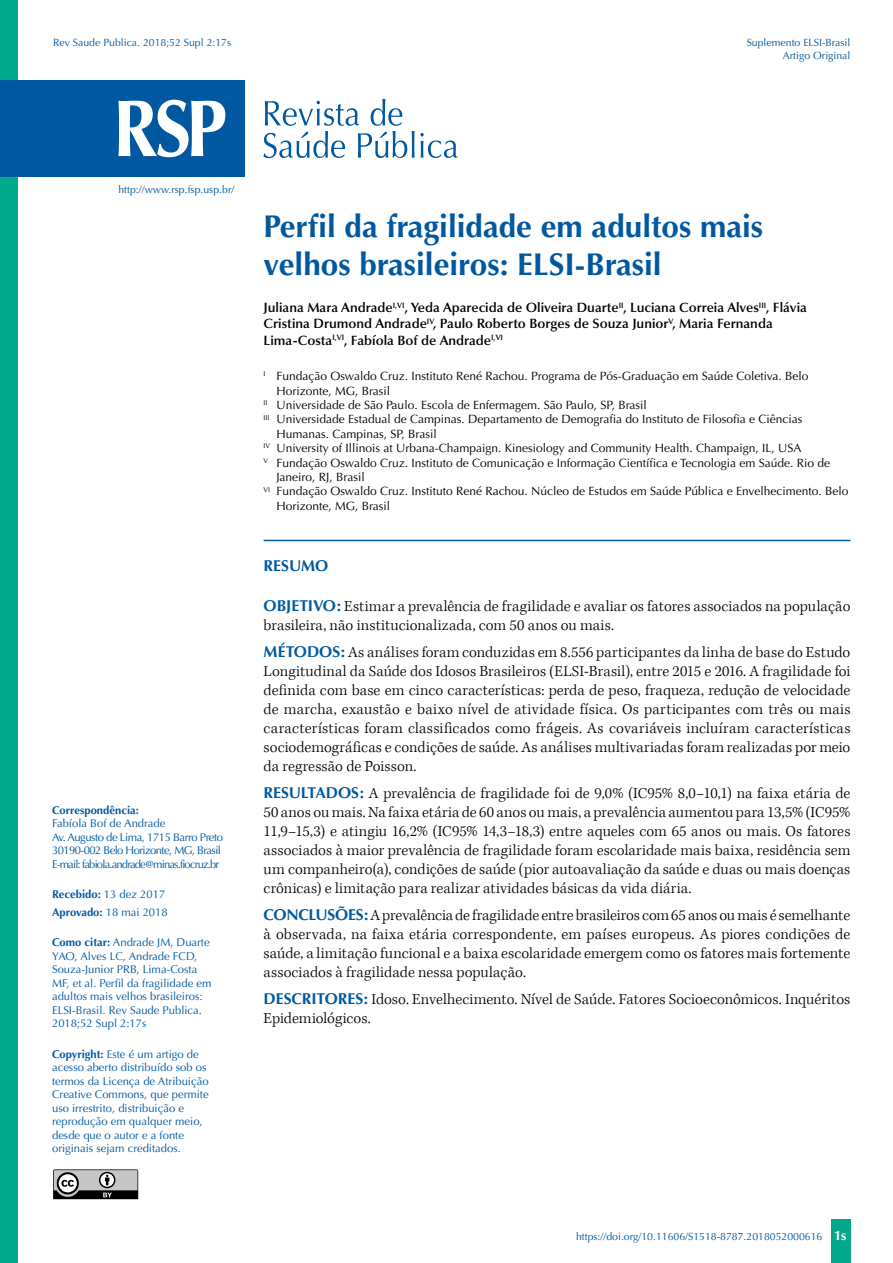
<style>
.page{position:relative;width:893px;height:1263px;background:#fff}
.page>*{position:absolute;margin:0;border:0;box-sizing:border-box;transform-origin:0 0}
.t1{font:700 31.5px/37.8px "Optima";color:#0059a0}
.t2{font:300 15.75px/18.9px "Kepler Std";letter-spacing:.005em;color:#000;text-align:justify}
.t3{font:700 15.75px "Optima";color:#0059a0}
.t4{font:600 13.5px/16.2px "Optima";color:#000}
.t5{font:700 13.5px "Optima";color:#fff}
.t6{font:12px "Optima";color:#000}
.t7{font:11.25px/13.5px "Optima";color:#0059a0}
.t8{font:11.25px/13.5px "Optima";letter-spacing:-.05em;color:#0059a0}
.t9{font:700 11.25px/17.7px "Optima";color:#0059a0}
.t10{font:10.5px/12.6px "Optima";color:#0059a0;text-align:right}
.s1{font-weight:400}
.s2{font-weight:700}
.s3{font-family:"Optima";font-weight:700;color:#0059a0}
</style>
<div class="page">
<div style="left:831px;top:1220px;width:20px;height:43px;background:#00a788"></div>
<hr style="left:264px;top:540px;width:586px;height:1px;background:#0059a0">
<svg style="left:53px;top:1169px;width:85px;height:30px;background:#838383"></svg>
<div style="left:0;top:0;width:18px;height:1263px;background:#00a788"></div>
<svg style="left:263px;top:99px;width:195px;height:59px"></svg>
<div style="left:0;top:80px;width:244px;height:96px;background:#0059a0"></div>
<svg style="left:118px;top:100px;width:107px;height:57px"></svg>
<p class="t10" style="left:53px;top:36px;width:180px">Rev Saude Publica. 2018;52 Supl 2:17s</p>
<p class="t10" style="left:747px;top:36px;width:105px">Suplemento ELSI-Brasil<br>Artigo Original</p>
<p class="t10" style="left:118px;top:183px;width:117px">http://www.rsp.fsp.usp.br/</p>
<p class="t9" style="left:52px;top:801px;width:88px">Correspondência:</p>
<p class="t8" style="left:52px;top:817px;width:172px">Fabíola Bof de Andrade<br>Av. Augusto de Lima, 1715 Barro Preto 30190-002 Belo Horizonte, MG, Brasil E-mail: fabiola.andrade@minas.fiocruz.br</p>
<p class="t9" style="left:52px;top:886px;width:117px">Recebido: <span class="s1">13 dez 2017<br></span>Aprovado: <span class="s1">18 mai 2018</span></p>
<p class="t7" style="left:52px;top:936px;width:161px"><span class="s2">Como citar:</span> Andrade JM, Duarte<br>YAO, Alves LC, Andrade FCD,<br>Souza-Junior PRB, Lima-Costa<br>MF, et al. Perfil da fragilidade em adultos mais velhos brasileiros:<br>ELSI-Brasil. Rev Saude Publica.<br>2018;52 Supl 2:17s</p>
<p class="t7" style="left:52px;top:1047px;width:158px"><span class="s2">Copyright:</span> Este é um artigo de acesso aberto distribuído sob os termos da Licença de Atribuição<br>Creative Commons, que permite uso irrestrito, distribuição e reprodução em qualquer meio, desde que o autor e a fonte originais sejam creditados.</p>
<h1 class="t1" style="left:264px;top:208px;width:501px">Perfil da fragilidade em adultos mais velhos brasileiros: ELSI-Brasil</h1>
<p class="t4" style="left:264px;top:300px;width:545px">Juliana Mara Andrade<sup>I,VI</sup>, Yeda Aparecida de Oliveira Duarte<sup>II</sup>, Luciana Correia Alves<sup>III</sup>, Flávia<br>Cristina Drumond Andrade<sup>IV</sup>, Paulo Roberto Borges de Souza Junior<sup>V</sup>, Maria Fernanda<br>Lima-Costa<sup>I,VI</sup>, Fabíola Bof de Andrade<sup>I,VI</sup></p>
<p class="t6" style="left:264px;top:369px;width:546px"><sup>I</sup> Fundação Oswaldo Cruz. Instituto René Rachou. Programa de Pós-Graduação em Saúde Coletiva. Belo</p>
<p class="t6" style="left:276px;top:384px;width:115px">Horizonte, MG, Brasil</p>
<p class="t6" style="left:264px;top:398px;width:385px"><sup>II</sup> Universidade de São Paulo. Escola de Enfermagem. São Paulo, SP, Brasil</p>
<p class="t6" style="left:264px;top:412px;width:540px"><sup>III</sup> Universidade Estadual de Campinas. Departamento de Demografia do Instituto de Filosofia e Ciências</p>
<p class="t6" style="left:276px;top:427px;width:162px">Humanas. Campinas, SP, Brasil</p>
<p class="t6" style="left:264px;top:441px;width:539px"><sup>IV</sup> University of Illinois at Urbana-Champaign. Kinesiology and Community Health. Champaign, IL, USA</p>
<p class="t6" style="left:264px;top:456px;width:568px"><sup>V</sup> Fundação Oswaldo Cruz. Instituto de Comunicação e Informação Científica e Tecnologia em Saúde. Rio de</p>
<p class="t6" style="left:276px;top:470px;width:90px">Janeiro, RJ, Brasil</p>
<p class="t6" style="left:264px;top:484px;width:586px"><sup>VI</sup> Fundação Oswaldo Cruz. Instituto René Rachou. Núcleo de Estudos em Saúde Pública e Envelhecimento. Belo</p>
<p class="t6" style="left:276px;top:499px;width:115px">Horizonte, MG, Brasil</p>
<p class="t3" style="left:264px;top:556px;width:66px">RESUMO</p>
<p class="t2" style="left:264px;top:597px;width:588px"><span class="s3">OBJETIVO:</span> Estimar a prevalência de fragilidade e avaliar os fatores associados na população brasileira, não institucionalizada, com 50 anos ou mais.</p>
<p class="t2" style="left:264px;top:644px;width:588px"><span class="s3">MÉTODOS:</span> As análises foram conduzidas em 8.556 participantes da linha de base do Estudo Longitudinal da Saúde dos Idosos Brasileiros (ELSI-Brasil), entre 2015 e 2016. A fragilidade foi definida com base em cinco características: perda de peso, fraqueza, redução de velocidade de marcha, exaustão e baixo nível de atividade física. Os participantes com três ou mais características foram classificados como frágeis. As covariáveis incluíram características sociodemográficas e condições de saúde. As análises multivariadas foram realizadas por meio da regressão de Poisson.</p>
<p class="t2" style="left:264px;top:785px;width:588px"><span class="s3">RESULTADOS:</span> A prevalência de fragilidade foi de 9,0% (IC95% 8,0–10,1) na faixa etária de 50 anos ou mais. Na faixa etária de 60 anos ou mais, a prevalência aumentou para 13,5% (IC95% 11,9–15,3) e atingiu 16,2% (IC95% 14,3–18,3) entre aqueles com 65 anos ou mais. Os fatores associados à maior prevalência de fragilidade foram escolaridade mais baixa, residência sem um companheiro(a), condições de saúde (pior autoavaliação da saúde e duas ou mais doenças crônicas) e limitação para realizar atividades básicas da vida diária.</p>
<p class="t2" style="left:264px;top:906px;width:588px"><span class="s3">CONCLUSÕES:</span> A prevalência de fragilidade entre brasileiros com 65 anos ou mais é semelhante à observada, na faixa etária correspondente, em países europeus. As piores condições de saúde, a limitação funcional e a baixa escolaridade emergem como os fatores mais fortemente associados à fragilidade nessa população.</p>
<p class="t2" style="left:264px;top:991px;width:588px"><span class="s3">DESCRITORES:</span> Idoso. Envelhecimento. Nível de Saúde. Fatores Socioeconômicos. Inquéritos<br>Epidemiológicos.</p>
<p class="t10" style="left:576px;top:1230px;width:248px">https://doi.org/10.11606/S1518-8787.2018052000616</p>
<p class="t5" style="left:834px;top:1227px;width:14px">1s</p>
</div>
